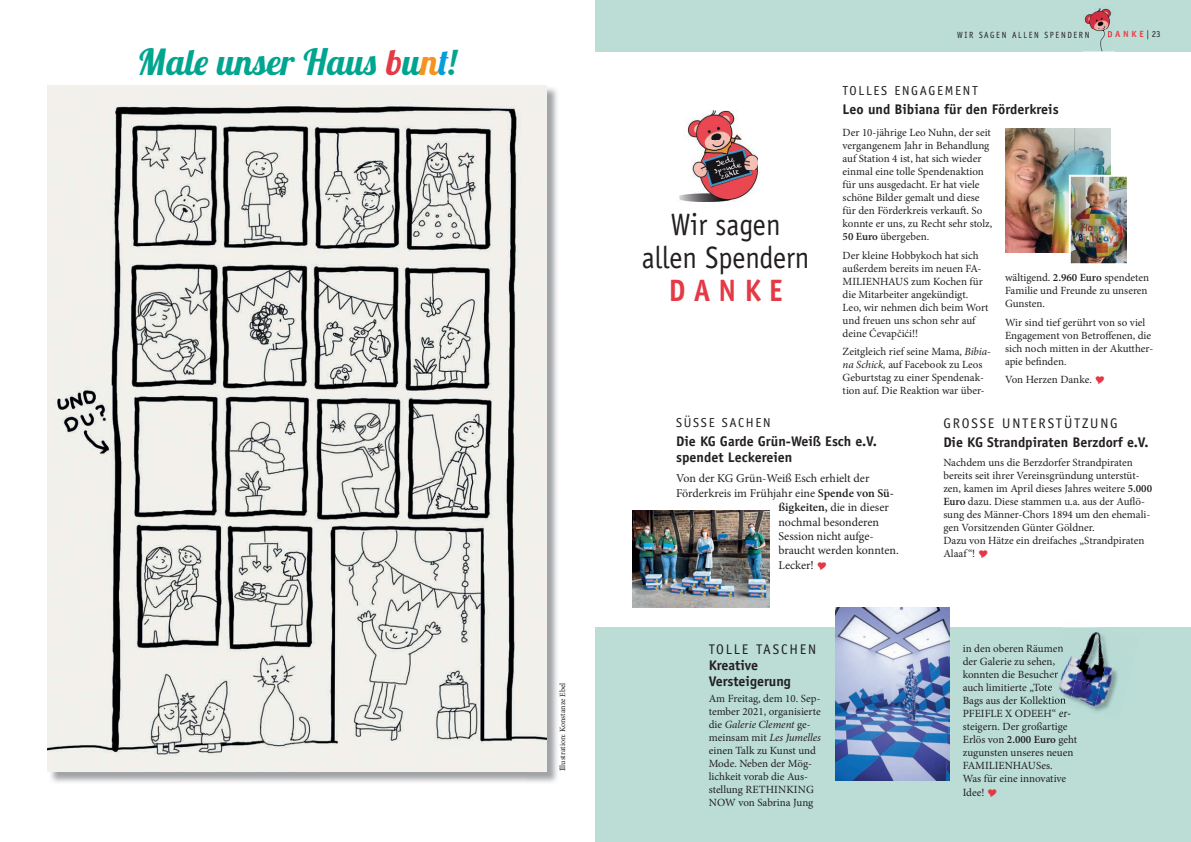
<style>
.page{position:relative;width:1191px;height:842px;background:#fff}
.page>*{position:absolute;margin:0;border:0;box-sizing:border-box;transform-origin:0 0}
.t1{font:italic 700 36px "Lobster Two";color:#00a590}
.t2{font:31px/33px "Officina Sans";color:#231f20;text-align:center;scale:.91 1}
.t3{font:700 31px "Officina Sans";color:#e33a46;scale:.91 1}
.t4{font:700 14px/16px "Officina Sans";color:#231f20}
.t5{font:14px "Officina Sans";letter-spacing:.13em;color:#231f20}
.t6{font:13px "Officina Sans";letter-spacing:.13em;color:#231f20}
.t7{font:12px "Minion Pro";color:#231f20}
.t8{font:11px/13px "Minion Pro";color:#231f20}
.t9{font:9px "Officina Sans";letter-spacing:.2em;color:#231f20;scale:.91 1}
.t10{font:700 9px "Officina Sans";color:#ee3d49}
.t11{font:8px "Minion Pro";letter-spacing:-.005em;color:#231f20}
.s1{color:#e33a46}
.s2{color:#f7931d}
.s3{color:#069edb}
.s4{font-weight:400;color:#231f20}
.s5{font-weight:600}
.s6{font-style:italic}
</style>
<div class="page">
<div style="left:595px;top:627px;width:596px;height:215px;background:#bbddd6"></div>
<div style="left:595px;top:0;width:596px;height:52px;background:#bbddd6"></div>
<img style="left:49px;top:86px;width:508px;height:697px">
<img style="left:48px;top:85px;width:498px;height:686px">
<img style="left:1083px;top:8px;width:30px;height:44px">
<svg style="left:1108px;top:31px;width:5px;height:6px"></svg>
<img style="left:1005px;top:128px;width:105px;height:125px">
<img style="left:1071px;top:178px;width:55px;height:84px">
<div style="left:1068px;top:175px;width:61px;height:90px;border:2px solid #fff"></div>
<img style="left:632px;top:511px;width:138px;height:96px">
<img style="left:679px;top:111px;width:79px;height:90px">
<img style="left:835px;top:607px;width:114px;height:173px">
<img style="left:1062px;top:627px;width:25px;height:1px">
<img style="left:1087px;top:627px;width:13px;height:7px">
<img style="left:1083px;top:634px;width:24px;height:19px">
<img style="left:1070px;top:656px;width:5px;height:20px">
<img style="left:1075px;top:653px;width:32px;height:26px">
<img style="left:1100px;top:659px;width:18px;height:27px">
<img style="left:1070px;top:676px;width:5px;height:3px">
<img style="left:1070px;top:679px;width:30px;height:31px">
<img style="left:1093px;top:686px;width:23px;height:26px">
<svg style="left:1046px;top:646px;width:24px;height:68px"></svg>
<h1 class="t1" style="left:138px;top:39px;width:322px">Male unser Haus <span class="s1">b</span>u<span class="s2">n</span><span class="s3">t</span>!</h1>
<p class="t11" style="left:557px;top:771px;width:90px;rotate:-90deg">Illustration: Konstanze Ebel</p>
<p class="t9" style="left:957px;top:29px;width:147px">WIR SAGEN ALLEN SPENDERN</p>
<p class="t10" style="left:1107px;top:29px;width:55px">D A N K E <span class="s4">| 23</span></p>
<h2 class="t2" style="left:642px;top:208px;width:186px">Wir sagen allen Spendern</h2>
<h2 class="t3" style="left:668px;top:271px;width:127px">D A N K E</h2>
<p class="t6" style="left:842px;top:83px;width:137px">TOLLES ENGAGEMENT</p>
<p class="t4" style="left:842px;top:101px;width:217px">Leo und Bibiana für den Förderkreis</p>
<p class="t8" style="left:842px;top:126px;width:151px">Der 10-jährige Leo Nuhn, der seit vergangenem Jahr in Behandlung auf Station 4 ist, hat sich wieder einmal eine tolle Spendenaktion für uns ausgedacht. Er hat viele schöne Bilder gemalt und diese für den Förderkreis verkauft. So konnte er uns, zu Recht sehr stolz,<br><span class="s5">50 Euro</span> übergeben.</p>
<p class="t8" style="left:842px;top:249px;width:147px">Der kleine Hobbykoch hat sich außerdem bereits im neuen FA-<br>MILIENHAUS zum Kochen für die Mitarbeiter angekündigt.<br>Leo, wir nehmen dich beim Wort und freuen uns schon sehr auf deine Ćevapčići!!</p>
<p class="t8" style="left:842px;top:345px;width:150px">Zeitgleich rief seine Mama, <span class="s6">Bibia&shy;na Schick,</span> auf Facebook zu Leos<br>Geburtstag zu einer Spendenak&shy;tion auf. Die Reaktion war über-</p>
<p class="t8" style="left:1005px;top:271px;width:146px">wältigend. <span class="s5">2.960 Euro</span> spendeten<br>Familie und Freunde zu unseren<br>Gunsten.</p>
<p class="t8" style="left:1005px;top:316px;width:150px">Wir sind tief gerührt von so viel<br>Engagement von Betroffenen, die sich noch mitten in der Akutther&shy;apie befinden.</p>
<p class="t8" style="left:1005px;top:373px;width:88px">Von Herzen Danke.</p>
<p class="t6" style="left:676px;top:415px;width:96px">SÜSSE SACHEN</p>
<p class="t4" style="left:676px;top:433px;width:202px">Die KG Garde Grün-Weiß Esch e.V. spendet Leckereien</p>
<p class="t7" style="left:676px;top:470px;width:195px">Von der KG Grün-Weiß Esch erhielt der</p>
<p class="t7" style="left:676px;top:485px;width:219px">Förderkreis im Frühjahr eine <span class="s5">Spende von Sü-</span></p>
<p class="t7" style="left:778px;top:499px;width:112px"><span class="s5">ßigkeiten,</span> die in dieser</p>
<p class="t7" style="left:778px;top:514px;width:102px">nochmal besonderen</p>
<p class="t7" style="left:778px;top:528px;width:97px">Session nicht aufge-</p>
<p class="t7" style="left:778px;top:542px;width:122px">braucht werden konnten.</p>
<p class="t7" style="left:778px;top:557px;width:37px">Lecker!</p>
<p class="t5" style="left:708px;top:641px;width:109px">TOLLE TASCHEN</p>
<p class="t4" style="left:708px;top:657px;width:84px">Kreative<br>Versteigerung</p>
<p class="t8" style="left:708px;top:692px;width:114px">Am Freitag, dem 10. Sep&shy;tember 2021, organisierte die <span class="s6">Galerie Clement</span> ge&shy;meinsam mit <span class="s6">Les Jumelles </span>einen Talk zu Kunst und<br>Mode. Neben der Mög&shy;lichkeit vorab die Aus&shy;stellung RETHINKING<br>NOW von Sabrina Jung</p>
<p class="t5" style="left:943px;top:415px;width:176px">GROSSE UNTERSTÜTZUNG</p>
<p class="t4" style="left:943px;top:434px;width:207px">Die KG Strandpiraten Berzdorf e.V.</p>
<p class="t8" style="left:943px;top:456px;width:210px">Nachdem uns die Berzdorfer Strandpiraten bereits seit ihrer Vereinsgründung unterstüt&shy;zen, kamen im April dieses Jahres weitere <span class="s5">5.000<br>Euro</span> dazu. Diese stammen u.a. aus der Auflö&shy;sung des Männer-Chors 1894 um den ehemali&shy;gen Vorsitzenden Günter Göldner.<br>Dazu von Hätze ein dreifaches „Strandpiraten Alaaf “!</p>
<p class="t8" style="left:962px;top:642px;width:116px">in den oberen Räumen der Galerie zu sehen, konnten die Besucher auch limitierte „Tote<br>Bags aus der Kollektion<br>PFEIFLE X ODEEH“ er&shy;steigern. Der großartige<br>Erlös von <span class="s5">2.000 Euro</span> geht zugunsten unseres neuen<br>FAMILIENHAUSes.<br>Was für eine innovative</p>
<p class="t8" style="left:962px;top:786px;width:23px">Idee!</p>
</div>
